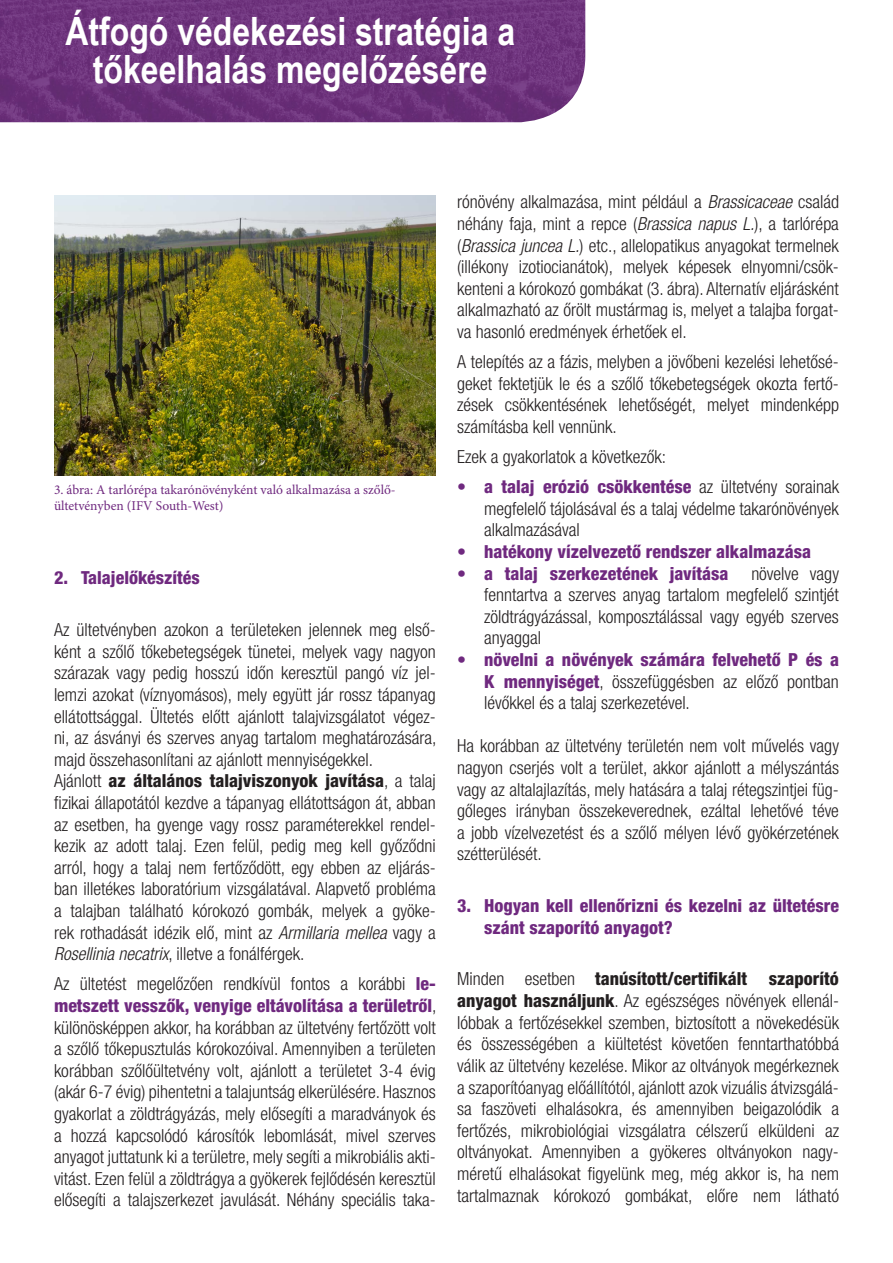
<style>
.page{position:relative;width:893px;height:1263px;background:#fff}
.page>*{position:absolute;margin:0;border:0;box-sizing:border-box;transform-origin:0 0}
.t1{font:700 39px/37.5px "Arial Narrow";color:#fff;text-align:center}
.t2{font:300 condensed 18px/21.6px "Helvetica Neue LT Pro";color:#231f20;text-align:justify}
.t3{font:800 condensed 18px/21.6px "Helvetica Neue LT Pro";color:#6f297f}
.t4{font:13.5px/16.2px "Minion Pro";color:#6f297f}
.s1{font-weight:800}
.s2{font-style:italic}
.s3{font-weight:800;color:#6f297f}
</style>
<div class="page">
<img style="left:0;top:0;width:585px;height:122px">
<img style="left:54px;top:196px;width:382px;height:279px">
<p class="t1" style="left:65px;top:11px;width:451px">Átfogó védekezési stratégia a tőkeelhalás megelőzésére</p>
<p class="t4" style="left:54px;top:481px;width:343px">3. ábra: A tarlórépa takarónövényként való alkalmazása a szőlő&shy;ültetvényben (IFV South-West)</p>
<p class="t3" style="left:54px;top:567px;width:147px">2. Talajelőkészítés</p>
<p class="t2" style="left:54px;top:619px;width:384px">Az ültetvényben azokon a területeken jelennek meg első&shy;ként a szőlő tőkebetegségek tünetei, melyek vagy nagyon szárazak vagy pedig hosszú időn keresztül pangó víz jel&shy;lemzi azokat (víznyomásos), mely együtt jár rossz tápanyag ellátottsággal. Ültetés előtt ajánlott talajvizsgálatot végez&shy;ni, az ásványi és szerves anyag tartalom meghatározására, majd összehasonlítani az ajánlott mennyiségekkel.</p>
<p class="t2" style="left:54px;top:770px;width:383px">Ajánlott <span class="s1">az általános talajviszonyok javítása</span>, a talaj fizikai állapotától kezdve a tápanyag ellátottságon át, abban az esetben, ha gyenge vagy rossz paraméterekkel rendel&shy;kezik az adott talaj. Ezen felül, pedig meg kell győződni arról, hogy a talaj nem fertőződött, egy ebben az eljárás&shy;ban illetékes laboratórium vizsgálatával. Alapvető probléma a talajban található kórokozó gombák, melyek a gyöke&shy;rek rothadását idézik elő, mint az <span class="s2">Armillaria mellea</span> vagy a <span class="s2">Rosellinia necatrix</span>, illetve a fonálférgek.</p>
<p class="t2" style="left:54px;top:973px;width:384px">Az ültetést megelőzően rendkívül fontos a korábbi <span class="s3">le&shy;metszett vesszők, venyige eltávolítása a területről</span>, különösképpen akkor, ha korábban az ültetvény fertőzött volt a szőlő tőkepusztulás kórokozóival. Amennyiben a területen korábban szőlőültetvény volt, ajánlott a területet 3-4 évig (akár 6-7 évig) pihentetni a talajuntság elkerülésére. Hasznos gyakorlat a zöldtrágyázás, mely elősegíti a maradványok és a hozzá kapcsolódó károsítók lebomlását, mivel szerves anyagot juttatunk ki a területre, mely segíti a mikrobiális akti&shy;vitást. Ezen felül a zöldtrágya a gyökerek fejlődésén keresztül elősegíti a talajszerkezet javulását. Néhány speciális taka-</p>
<p class="t2" style="left:457px;top:191px;width:383px">rónövény alkalmazása, mint például a <span class="s2">Brassicaceae</span> család néhány faja, mint a repce (<span class="s2">Brassica napus L.</span>), a tarlórépa (<span class="s2">Brassica juncea L.</span>) etc., allelopatikus anyagokat termelnek (illékony izotiocianátok), melyek képesek elnyomni/csök&shy;kenteni a kórokozó gombákat (3. ábra). Alternatív eljárásként alkalmazható az őrölt mustármag is, melyet a talajba forgat&shy;va hasonló eredmények érhetőek el.</p>
<p class="t2" style="left:457px;top:351px;width:383px">A telepítés az a fázis, melyben a jövőbeni kezelési lehetősé&shy;geket fektetjük le és a szőlő tőkebetegségek okozta fertő&shy;zések csökkentésének lehetőségét, melyet mindenképp számításba kell vennünk.</p>
<p class="t2" style="left:457px;top:446px;width:211px">Ezek a gyakorlatok a következők:</p>
<p class="t2" style="left:484px;top:476px;width:356px;text-indent:-27px"><span class="s3">• a talaj erózió csökkentése</span> az ültetvény sorainak megfelelő tájolásával és a talaj védelme takarónövények alkalmazásával</p>
<p class="t3" style="left:457px;top:540px;width:355px">• hatékony vízelvezető rendszer alkalmazása</p>
<p class="t3" style="left:457px;top:562px;width:273px">• a talaj szerkezetének javítása</p>
<p class="t2" style="left:484px;top:562px;width:356px;text-indent:267px">növelve vagy fenntartva a szerves anyag tartalom megfelelő szintjét zöldtrágyázással, komposztálással vagy egyéb szerves anyaggal</p>
<p class="t2" style="left:484px;top:649px;width:356px;text-indent:-27px"><span class="s3">• növelni a növények számára felvehető P és a K mennyiséget</span>, összefüggésben az előző pontban lévőkkel és a talaj szerkezetével.</p>
<p class="t2" style="left:457px;top:735px;width:383px">Ha korábban az ültetvény területén nem volt művelés vagy nagyon cserjés volt a terület, akkor ajánlott a mélyszántás vagy az altalajlazítás, mely hatására a talaj rétegszintjei füg&shy;gőleges irányban összekeverednek, ezáltal lehetővé téve a jobb vízelvezetést és a szőlő mélyen lévő gyökérzetének szétterülését.</p>
<p class="t3" style="left:484px;top:895px;width:356px;text-indent:-27px">3. Hogyan kell ellenőrizni és kezelni az ültetésre szánt szaporító anyagot?</p>
<p class="t2" style="left:457px;top:968px;width:383px">Minden esetben <span class="s1">tanúsított/certifikált szaporító anyagot használjunk</span>. Az egészséges növények ellenál&shy;lóbbak a fertőzésekkel szemben, biztosított a növekedésük és összességében a kiültetést követően fenntarthatóbbá válik az ültetvény kezelése. Mikor az oltványok megérkeznek a szaporítóanyag előállítótól, ajánlott azok vizuális átvizsgálá&shy;sa faszöveti elhalásokra, és amennyiben beigazolódik a fertőzés, mikrobiológiai vizsgálatra célszerű elküldeni az oltványokat. Amennyiben a gyökeres oltványokon nagy&shy;méretű elhalásokat figyelünk meg, még akkor is, ha nem tartalmaznak kórokozó gombákat, előre nem látható</p>
</div>
